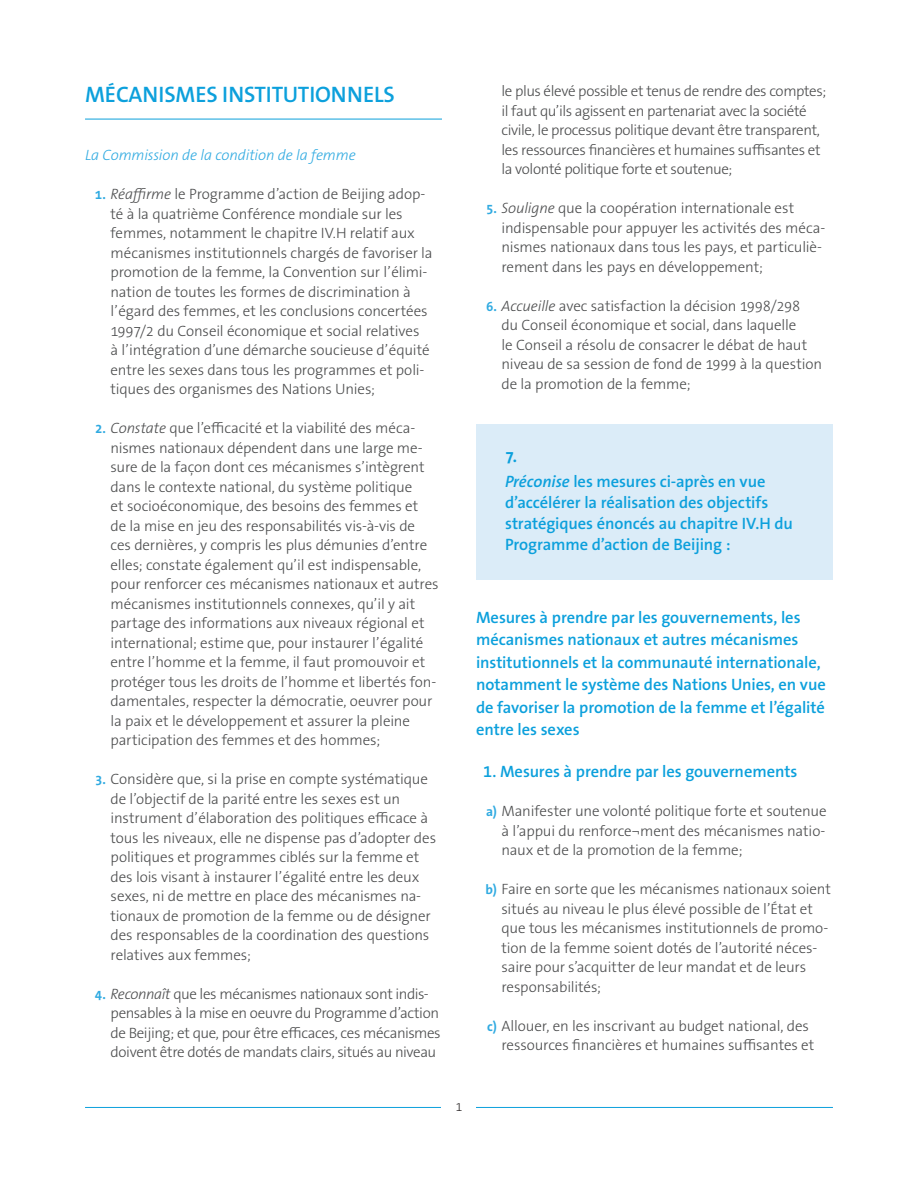
<style>
.page{position:relative;width:918px;height:1188px;background:#fff}
.page>*{position:absolute;margin:0;border:0;box-sizing:border-box;transform-origin:0 0}
.t1{font:600 22.5px "The Sans B W6";letter-spacing:-.005em;color:#0ca0dc}
.t2{font:600 16.5px/22.5px "The Sans B W6";letter-spacing:-.005em;color:#0ca0dc}
.t3{font:700 16.5px "The Sans B W7";color:#0ca0dc}
.t4{font:300 15px/19.5px "The Sans B W3";letter-spacing:-.01em;color:#4b4c4d}
.t5{font:300 15px/19.5px "The Sans B W3";letter-spacing:-.03em;color:#4b4c4d}
.t6{font:italic 300 15px "The Sans B W3";letter-spacing:-.005em;color:#30aae1}
.t7{font:300 12px "The Sans B W3";color:#231f20}
.s1{font-family:"The Sans B W7";font-weight:700;font-size:13.5px;color:#30aae1}
.s2{font-style:italic}
</style>
<div class="page">
<hr style="left:85px;top:1107px;width:748px;height:1px;background:#0ca0dc">
<div style="left:442px;top:1102px;width:34px;height:24px;background:#fff"></div>
<hr style="left:85px;top:119px;width:357px;height:1px;background:#0ca0dc">
<div style="left:476px;top:424px;width:357px;height:156px;background:#dbecf8"></div>
<h1 class="t1" style="left:85px;top:80px;width:311px">Mécanismes institutionnels</h1>
<p class="t6" style="left:85px;top:146px;width:272px">La Commission de la condition de la femme</p>
<p class="t4" style="left:111px;top:184px;width:324px;text-indent:-16px"><span class="s1">1.</span> <span class="s2">Réaffirme</span> le Programme d’action de Beijing adop&shy;té à la quatrième Conférence mondiale sur les femmes, notamment le chapitre IV.H relatif aux mécanismes institutionnels chargés de favoriser la promotion de la femme, la Convention sur l’élimi&shy;nation de toutes les formes de discrimination à l’égard des femmes, et les conclusions concertées 1997/2 du Conseil économique et social relatives<br>à l’intégration d’une démarche soucieuse d’équité entre les sexes dans tous les programmes et poli&shy;tiques des organismes des Nations Unies;</p>
<p class="t4" style="left:111px;top:418px;width:330px;text-indent:-15px"><span class="s1">2.</span> <span class="s2">Constate</span> que l’efficacité et la viabilité des méca&shy;nismes nationaux dépendent dans une large me&shy;sure de la façon dont ces mécanismes s’intègrent dans le contexte national, du système politique<br>et socioéconomique, des besoins des femmes et<br>de la mise en jeu des responsabilités vis-à-vis de ces dernières, y compris les plus démunies d’entre elles; constate également qu’il est indispensable, pour renforcer ces mécanismes nationaux et autres mécanismes institutionnels connexes, qu’il y ait partage des informations aux niveaux régional et international; estime que, pour instaurer l’égalité entre l’homme et la femme, il faut promouvoir et protéger tous les droits de l’homme et libertés fon&shy;damentales, respecter la démocratie, oeuvrer pour la paix et le développement et assurer la pleine participation des femmes et des hommes;</p>
<p class="t4" style="left:111px;top:769px;width:327px;text-indent:-15px"><span class="s1">3.</span> Considère que, si la prise en compte systématique de l’objectif de la parité entre les sexes est un instrument d’élaboration des politiques efficace à tous les niveaux, elle ne dispense pas d’adopter des politiques et programmes ciblés sur la femme et des lois visant à instaurer l’égalité entre les deux sexes, ni de mettre en place des mécanismes na&shy;tionaux de promotion de la femme ou de désigner des responsables de la coordination des questions relatives aux femmes;</p>
<p class="t4" style="left:111px;top:984px;width:332px;text-indent:-16px"><span class="s1">4.</span> <span class="s2">Reconnaît</span> que les mécanismes nationaux sont indis&shy;pensables à la mise en oeuvre du Programme d’action de Beijing; et que, pour être efficaces, ces mécanismes doivent être dotés de mandats clairs, situés au niveau</p>
<p class="t5" style="left:502px;top:81px;width:326px">le plus élevé possible et tenus de rendre des comptes; il faut qu’ils agissent en partenariat avec la société civile, le processus politique devant être transparent, les ressources financières et humaines suffisantes et la volonté politique forte et soutenue;</p>
<p class="t4" style="left:502px;top:198px;width:325px;text-indent:-15px"><span class="s1">5.</span> <span class="s2">Souligne</span> que la coopération internationale est indispensable pour appuyer les activités des méca&shy;nismes nationaux dans tous les pays, et particuliè&shy;rement dans les pays en développement;</p>
<p class="t4" style="left:502px;top:296px;width:322px;text-indent:-15px"><span class="s1">6.</span> <span class="s2">Accueille</span> avec satisfaction la décision 1998/298<br>du Conseil économique et social, dans laquelle<br>le Conseil a résolu de consacrer le débat de haut niveau de sa session de fond de 1999 à la question de la promotion de la femme;</p>
<p class="t3" style="left:505px;top:445px;width:13px">7.</p>
<p class="t2" style="left:505px;top:471px;width:289px;line-height:21px"><span class="s2">Préconise</span> les mesures ci-après en vue d’accélérer la réalisation des objectifs stratégiques énoncés au chapitre IV.H du Programme d’action de Beijing :</p>
<p class="t2" style="left:476px;top:606px;width:351px">Mesures à prendre par les gouvernements, les mécanismes nationaux et autres mécanismes institutionnels et la communauté internationale, notamment le système des Nations Unies, en vue de favoriser la promotion de la femme et l’égalité entre les sexes</p>
<p class="t2" style="left:483px;top:760px;width:316px">1. Mesures à prendre par les gouvernements</p>
<p class="t4" style="left:502px;top:801px;width:327px;text-align:justify;text-indent:-15px"><span class="s1">a)</span> Manifester une volonté politique forte et soutenue à l’appui du renforce¬ment des mécanismes natio&shy;naux et de la promotion de la femme;</p>
<p class="t4" style="left:502px;top:879px;width:331px;text-indent:-16px"><span class="s1">b)</span> Faire en sorte que les mécanismes nationaux soient situés au niveau le plus élevé possible de l’État et que tous les mécanismes institutionnels de promo&shy;tion de la femme soient dotés de l’autorité néces&shy;saire pour s’acquitter de leur mandat et de leurs responsabilités;</p>
<p class="t4" style="left:502px;top:1016px;width:314px;text-indent:-14px"><span class="s1">c)</span> Allouer, en les inscrivant au budget national, des ressources financières et humaines suffisantes et</p>
<p class="t7" style="left:456px;top:1099px;width:8px">1</p>
</div>
